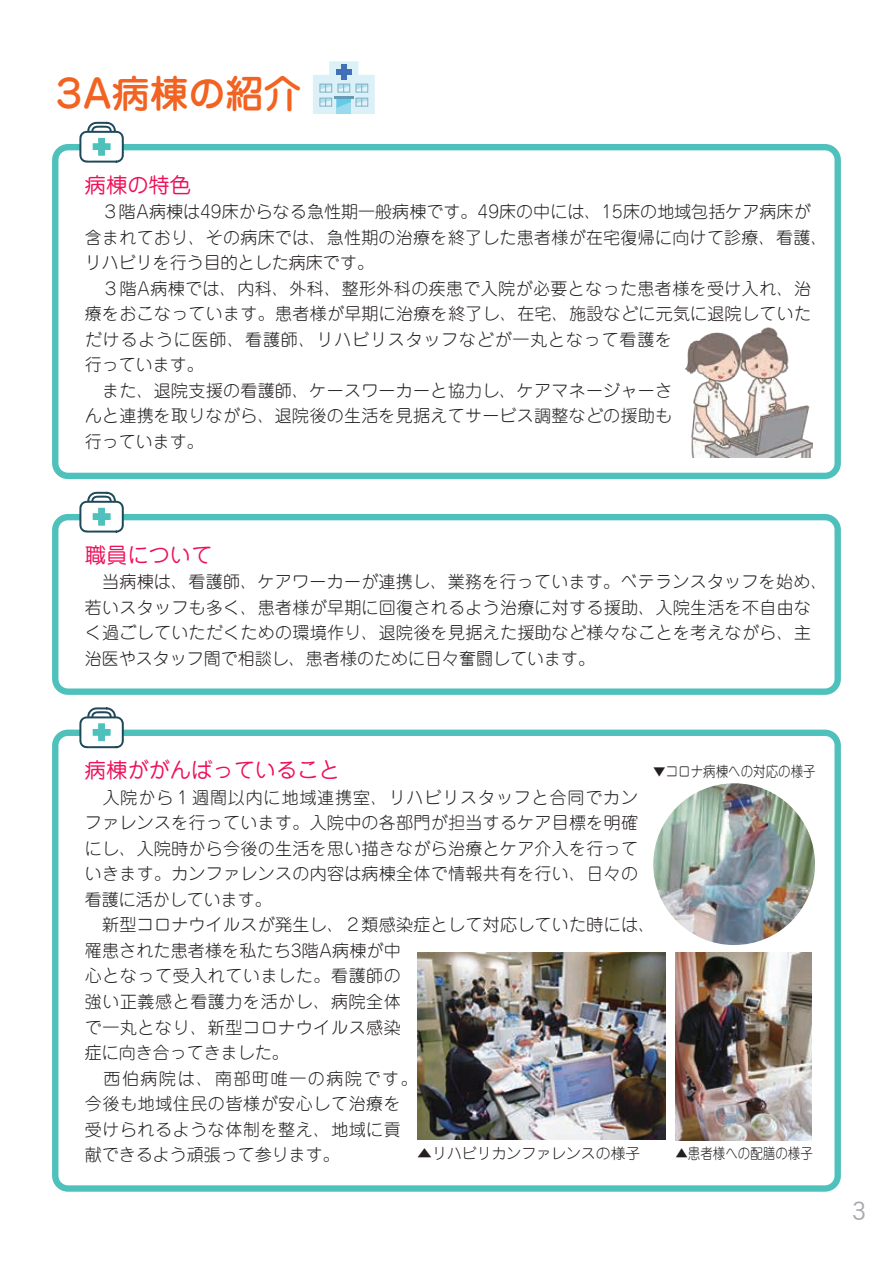
<style>
.page{position:relative;width:893px;height:1263px;background:#fff}
.page>*{position:absolute;margin:0;border:0;box-sizing:border-box;transform-origin:0 0}
.t1{font:500 38.25px "Jun 34 Pro";letter-spacing:-.01em;color:#f26221}
.t2{font:25.5px "DFHS Gothic R Pro 6 N W3";color:#a8a9ad}
.t3{font:21.3px "Jun 201 Pro";color:#ee1059}
.t4{font:300 16.95px/25.5px "Jun 101 Pro";letter-spacing:.015em;color:#231f20}
.t5{font:300 14.85px "Jun 101 Pro";color:#231f20;scale:.84 1}
.t6{font:300 14.85px "Jun 101 Pro";color:#231f20}
</style>
<div class="page">
<div style="left:52px;top:144px;width:789px;height:335px;border:6px solid #4fc1bd;border-radius:13px"></div>
<svg style="left:313px;top:61px;width:62px;height:53px;background:#cee8f1"></svg>
<div style="left:336px;top:70px;width:16px;height:5px;background:#4270b7"></div>
<div style="left:341px;top:64px;width:5px;height:16px;background:#4270b7"></div>
<img style="left:417px;top:953px;width:249px;height:187px">
<svg style="left:79px;top:122px;width:45px;height:41px"></svg>
<div style="left:52px;top:514px;width:789px;height:181px;border:6px solid #4fc1bd;border-radius:13px"></div>
<svg style="left:79px;top:492px;width:45px;height:41px"></svg>
<div style="left:52px;top:729px;width:789px;height:463px;border:6px solid #4fc1bd;border-radius:13px"></div>
<svg style="left:79px;top:707px;width:45px;height:41px"></svg>
<img style="left:653px;top:783px;width:162px;height:162px;border-radius:81px">
<img style="left:675px;top:953px;width:137px;height:187px">
<img style="left:685px;top:327px;width:128px;height:130px">
<p class="t1" style="left:50px;top:63px;width:253px">３A病棟の紹介</p>
<p class="t3" style="left:85px;top:168px;width:108px">病棟の特色</p>
<p class="t4" style="left:85px;top:197px;width:744px">　３階A病棟は49床からなる急性期一般病棟です。49床の中には、15床の地域包括ケア病床が含まれており、その病床では、急性期の治療を終了した患者様が在宅復帰に向けて診療、看護、リハビリを行う目的とした病床です。<br>　３階A病棟では、内科、外科、整形外科の疾患で入院が必要となった患者様を受け入れ、治療をおこなっています。患者様が早期に治療を終了し、在宅、施設などに元気に退院していただけるように医師、看護師、リハビリスタッフなどが一丸となって看護を<br>行っています。<br>　また、退院支援の看護師、ケースワーカーと協力し、ケアマネージャーさ<br>んと連携を取りながら、退院後の生活を見据えてサービス調整などの援助も<br>行っています。</p>
<p class="t3" style="left:85px;top:538px;width:129px">職員について</p>
<p class="t4" style="left:85px;top:567px;width:744px">　当病棟は、看護師、ケアワーカーが連携し、業務を行っています。ベテランスタッフを始め、若いスタッフも多く、患者様が早期に回復されるよう治療に対する援助、入院生活を不自由なく過ごしていただくための環境作り、退院後を見据えた援助など様々なことを考えながら、主治医やスタッフ間で相談し、患者様のために日々奮闘しています。</p>
<p class="t3" style="left:85px;top:753px;width:257px">病棟ががんばっていること</p>
<p class="t4" style="left:85px;top:783px;width:572px">　入院から１週間以内に地域連携室、リハビリスタッフと合同でカンファレンスを行っています。入院中の各部門が担当するケア目標を明確にし、入院時から今後の生活を思い描きながら治療とケア介入を行っていきます。カンファレンスの内容は病棟全体で情報共有を行い、日々の看護に活かしています。<br>　新型コロナウイルスが発生し、２類感染症として対応していた時には、罹患された患者様を私たち3階A病棟が中<br>心となって受入れていました。看護師の<br>強い正義感と看護力を活かし、病院全体<br>で一丸となり、新型コロナウイルス感染<br>症に向き合ってきました。<br>　西伯病院は、南部町唯一の病院です。<br>今後も地域住民の皆様が安心して治療を<br>受けられるような体制を整え、地域に貢<br>献できるよう頑張って参ります。</p>
<p class="t6" style="left:417px;top:1141px;width:225px">▲リハビリカンファレンスの様子</p>
<p class="t5" style="left:653px;top:759px;width:195px">▼コロナ病棟への対応の様子</p>
<p class="t5" style="left:675px;top:1141px;width:165px">▲患者様への配膳の様子</p>
<p class="t2" style="left:851px;top:1197px;width:16px">3</p>
</div>
